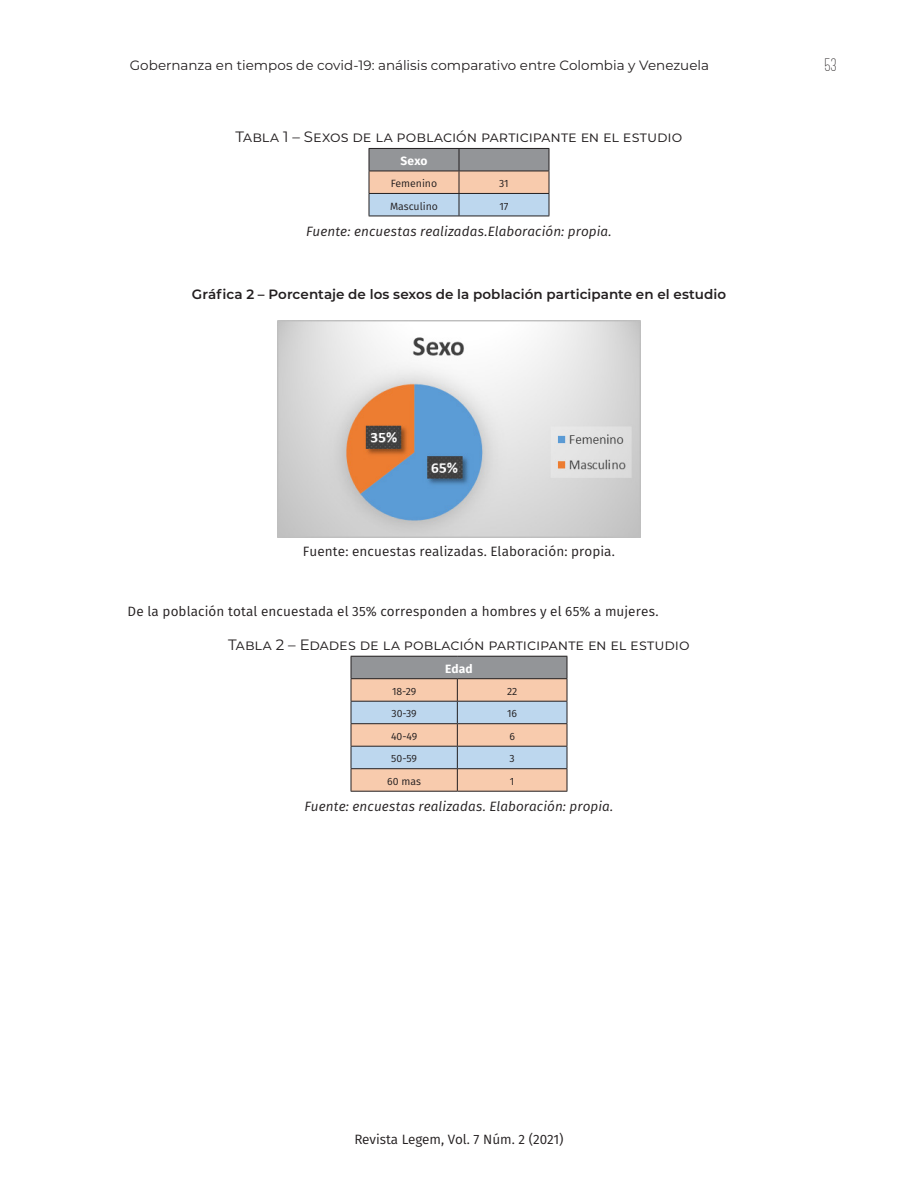
<style>
.page{position:relative;width:918px;height:1188px;background:#fff}
.page>*{position:absolute;margin:0;border:0;box-sizing:border-box;transform-origin:0 0}
.t1{font:300 18px "Canter";color:#231f20}
.Table_-_Title{font:15px "Montserrat";color:#231f20}
.BT_-_1st_Line{font:13.5px "Fira Sans";letter-spacing:.005em;color:#231f20}
.Table_-_Source{font:italic 13.5px "Fira Sans";letter-spacing:.005em;color:#231f20}
.t2{font:13.5px "Montserrat";color:#231f20}
.Images_-_Title{font:600 13.5px "Montserrat";letter-spacing:.005em;color:#231f20}
.Images_B_BT{font:13.5px "Fira Sans";letter-spacing:.01em;color:#231f20}
.Table_-_Header{font:700 12px "Fira Sans";letter-spacing:.01em;color:#fff}
.Table_-_Body_Text{font:10.5px "Fira Sans";color:#231f20}
</style>
<div class="page">
<hr style="left:369px;top:216px;width:90px;height:1px;background:#231f20">
<hr style="left:459px;top:216px;width:90px;height:1px;background:#231f20">
<svg style="left:369px;top:148px;width:181px;height:68px;background:#b8b2b1"></svg>
<img style="left:278px;top:321px;width:362px;height:217px">
<hr style="left:351px;top:656px;width:106px;height:1px;background:#231f20">
<hr style="left:457px;top:656px;width:110px;height:1px;background:#231f20">
<hr style="left:351px;top:791px;width:106px;height:1px;background:#231f20">
<hr style="left:457px;top:791px;width:110px;height:1px;background:#231f20">
<svg style="left:351px;top:657px;width:217px;height:134px;background:#c9bcb5"></svg>
<p class="t2" style="left:130px;top:56px;width:581px">Gobernanza en tiempos de covid-19: análisis comparativo entre Colombia y Venezuela</p>
<h1 class="t1" style="left:824px;top:56px;width:13px">53</h1>
<p class="Table_-_Title" style="left:236px;top:126px;width:448px">Tabla 1 – Sexos de la población participante en el estudio</p>
<p class="Table_-_Header" style="left:400px;top:151px;width:29px">Sexo</p>
<p class="Table_-_Body_Text" style="left:391px;top:176px;width:48px">Femenino</p>
<p class="Table_-_Body_Text" style="left:499px;top:176px;width:11px">31</p>
<p class="Table_-_Body_Text" style="left:390px;top:198px;width:49px">Masculino</p>
<p class="Table_-_Body_Text" style="left:499px;top:198px;width:11px">17</p>
<p class="Table_-_Source" style="left:306px;top:221px;width:307px">Fuente: encuestas realizadas.Elaboración: propia.</p>
<p class="Images_-_Title" style="left:192px;top:284px;width:536px">Gráfica 2 – Porcentaje de los sexos de la población participante en el estudio</p>
<p class="Images_B_BT" style="left:303px;top:541px;width:314px">Fuente: encuestas realizadas. Elaboración: propia.</p>
<p class="BT_-_1st_Line" style="left:128px;top:601px;width:532px">De la población total encuestada el 35% corresponden a hombres y el 65% a mujeres.</p>
<p class="Table_-_Title" style="left:228px;top:634px;width:463px">Tabla 2 – Edades de la población participante en el estudio</p>
<p class="Table_-_Header" style="left:445px;top:659px;width:29px">Edad</p>
<p class="Table_-_Body_Text" style="left:392px;top:683px;width:26px">18-29</p>
<p class="Table_-_Body_Text" style="left:507px;top:683px;width:12px">22</p>
<p class="Table_-_Body_Text" style="left:392px;top:706px;width:27px">30-39</p>
<p class="Table_-_Body_Text" style="left:507px;top:706px;width:12px">16</p>
<p class="Table_-_Body_Text" style="left:391px;top:728px;width:28px">40-49</p>
<p class="Table_-_Body_Text" style="left:509px;top:728px;width:7px">6</p>
<p class="Table_-_Body_Text" style="left:391px;top:751px;width:27px">50-59</p>
<p class="Table_-_Body_Text" style="left:510px;top:751px;width:7px">3</p>
<p class="Table_-_Body_Text" style="left:387px;top:773px;width:35px">60 mas</p>
<p class="Table_-_Body_Text" style="left:510px;top:773px;width:6px">1</p>
<p class="Table_-_Source" style="left:305px;top:796px;width:310px">Fuente: encuestas realizadas. Elaboración: propia.</p>
<p class="BT_-_1st_Line" style="left:354px;top:1129px;width:211px">Revista Legem, Vol. 7 Núm. 2 (2021)</p>
</div>
